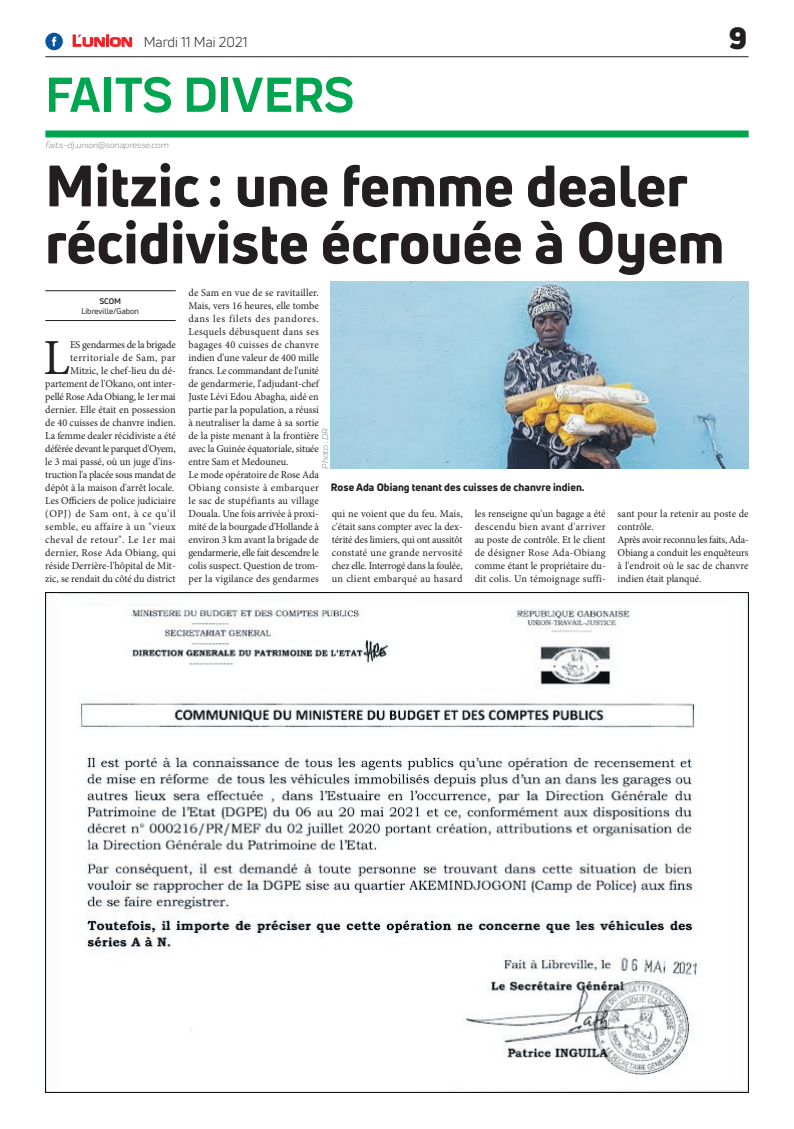
<style>
.page{position:relative;width:794px;height:1129px;background:#fff}
.page>*{position:absolute;margin:0;border:0;box-sizing:border-box;transform-origin:0 0}
.t1{font:800 57px/57px "Uni Neue";color:#231f20}
.t2{font:700 51px "Praktika";color:#00a54f}
.t3{font:50.5px "Minion Pro";color:#231f20}
.t4{font:900 30px "Uni Neue";color:#231f20}
.t5{font:14px "Uni Neue";color:#231f20}
.t6{font:10.5px/13px "Minion Pro";color:#231f20}
.t7{font:800 10.5px "Uni Neue";color:#231f20}
.t8{font:italic 9px "Praktika";color:#818386}
.t9{font:8px "Uni Neue";color:#231f20}
.t10{font:700 8px "Uni Neue";color:#231f20}
.s1{font-family:"Eurostile";font-weight:600;font-size:15px;color:#ee1d23}
.s2{font-family:"Eurostile";font-weight:600;font-size:11.4px;color:#ee1d23}
</style>
<div class="page">
<hr style="left:45px;top:56px;width:703px;height:1px;background:#231f20">
<div style="left:45px;top:130px;width:703px;height:7px;background:#00a54f"></div>
<svg style="left:72px;top:34px;width:60px;height:13px"></svg>
<div style="left:45px;top:33px;width:18px;height:17px;background:#08549e;border-radius:50%"></div>
<svg style="left:52px;top:37px;width:4px;height:9px"></svg>
<img style="left:45px;top:592px;width:703px;height:499px">
<hr style="left:45px;top:320px;width:131px;height:1px;background:#231f20">
<hr style="left:45px;top:290px;width:131px;height:1px;background:#231f20">
<img style="left:331px;top:281px;width:417px;height:187px">
<h3 class="t5" style="left:72px;top:33px;width:177px"><span class="s1">L</span><span class="s2">UNION</span> Mardi 11 Mai 2021</h3>
<h2 class="t2" style="left:45px;top:54px;width:310px">FAITS DIVERS</h2>
<p class="t8" style="left:45px;top:139px;width:125px">faits-dj.union@sonapresse.com</p>
<h3 class="t4" style="left:729px;top:17px;width:20px">9</h3>
<h1 class="t1" style="left:45px;top:156px;width:680px">Mitzic : une femme dealer récidiviste écrouée à Oyem</h1>
<p class="t10" style="left:99px;top:296px;width:23px">SCOM</p>
<p class="t9" style="left:81px;top:306px;width:59px">Libreville/Gabon</p>
<p class="t6" style="left:188px;top:286px;width:132px">de Sam en vue de se ravitailler.<br>Mais, vers 16 heures, elle tombe dans les filets des pandores.<br>Lesquels débusquent dans ses bagages 40 cuisses de chanvre indien d'une valeur de 400 mille francs. Le commandant de l'unité de gendarmerie, l'adjudant-chef<br>Juste Lévi Edou Abagha, aidé en partie par la population, a réussi à neutraliser la dame à sa sortie de la piste menant à la frontière avec la Guinée équatoriale, située entre Sam et Medouneu.<br>Le mode opératoire de Rose Ada<br>Obiang consiste à embarquer le sac de stupéfiants au village<br>Douala. Une fois arrivée à proxi&shy;mité de la bourgade d'Hollande à environ 3 km avant la brigade de gendarmerie, elle fait descendre le colis suspect. Question de trom&shy;per la vigilance des gendarmes</p>
<p class="t6" style="left:45px;top:338px;width:132px;text-align:right">ES gendarmes de la brigade territoriale de Sam, par<br>Mitzic, le chef-lieu du dé&shy;partement de l'Okano, ont inter&shy;pellé Rose Ada Obiang, le 1er mai dernier. Elle était en possession de 40 cuisses de chanvre indien.<br>La femme dealer récidiviste a été déférée devant le parquet d'Oyem, le 3 mai passé, où un juge d'ins&shy;truction l'a placée sous mandat de dépôt à la maison d'arrêt locale.<br>Les Officiers de police judiciaire (OPJ) de Sam ont, à ce qu'il semble, eu affaire à un "vieux cheval de retour". Le 1er mai dernier, Rose Ada Obiang, qui réside Derrière-l'hôpital de Mit&shy;zic, se rendait du côté du district</p>
<h3 class="t3" style="left:44px;top:324px;width:28px">L</h3>
<p class="t8" style="left:319px;top:468px;width:41px;rotate:-90deg">Photo : DR</p>
<p class="t7" style="left:331px;top:479px;width:255px">Rose Ada Obiang tenant des cuisses de chanvre indien.</p>
<p class="t6" style="left:332px;top:507px;width:132px;text-align:justify">qui ne voient que du feu. Mais, c'était sans compter avec la dex&shy;térité des limiers, qui ont aussitôt constaté une grande nervosité chez elle. Interrogé dans la foulée, un client embarqué au hasard</p>
<p class="t6" style="left:475px;top:507px;width:132px;text-align:justify">les renseigne qu'un bagage a été descendu bien avant d'arriver au poste de contrôle. Et le client de désigner Rose Ada-Obiang comme étant le propriétaire du&shy;dit colis. Un témoignage suffi-</p>
<p class="t6" style="left:617px;top:507px;width:132px">sant pour la retenir au poste de contrôle.<br>Après avoir reconnu les faits, Ada-<br>Obiang a conduit les enquêteurs à l'endroit où le sac de chanvre indien était planqué.</p>
</div>
